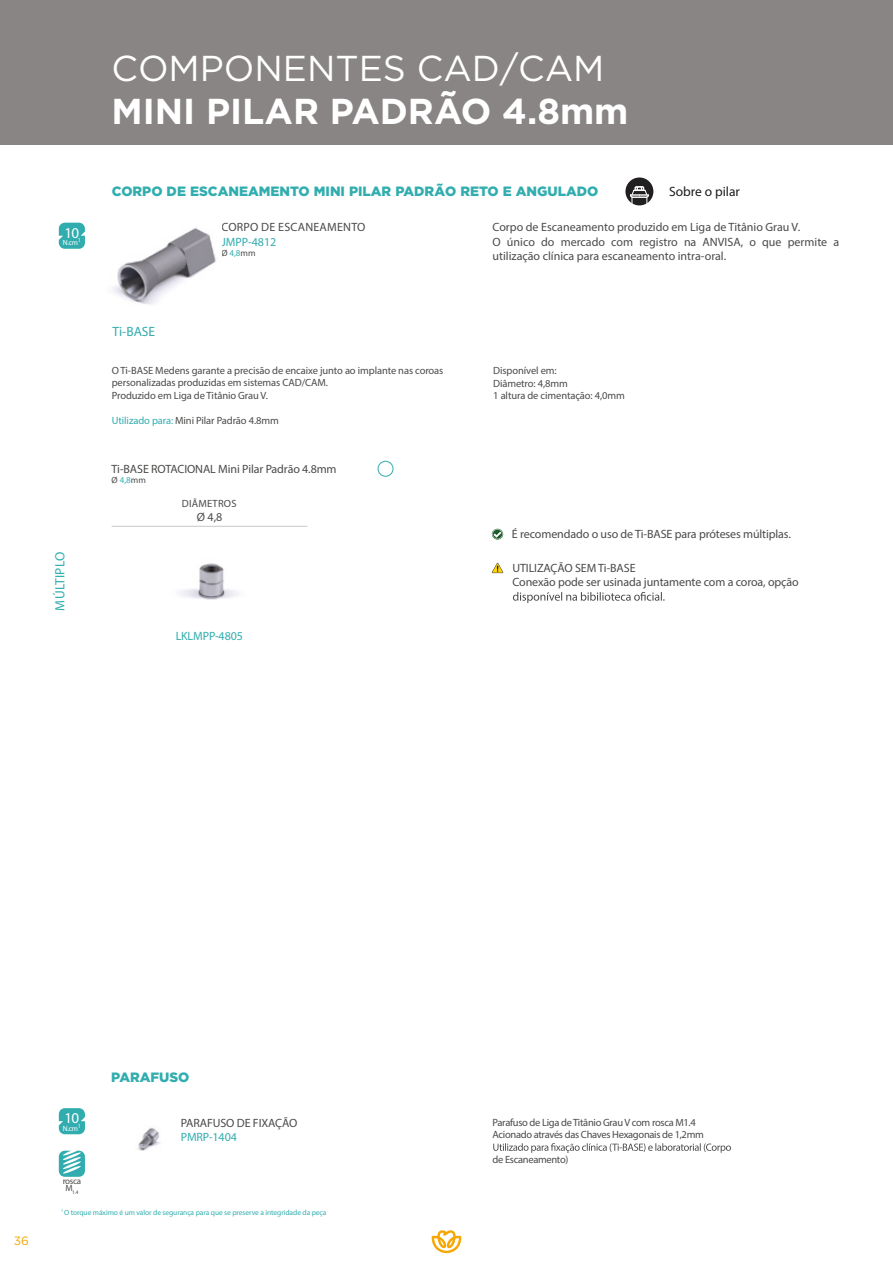
<style>
.page{position:relative;width:893px;height:1263px;background:#fff}
.page>*{position:absolute;margin:0;border:0;box-sizing:border-box;transform-origin:0 0}
.t1{font:700 36px "Gotham";color:#fff}
.t2{font:36px "Gotham";color:#fff}
.t3{font:15px "Myriad Pro";color:#fff}
.t4{font:900 13.5px "Gotham";color:#31adaf}
.t5{font:13.5px "Myriad Pro";color:#1d1d1c}
.t6{font:13.5px "Myriad Pro";letter-spacing:.02em;color:#31adaf}
.t7{font:13.5px "Myriad Pro";color:#31adaf}
.t8{font:12px/14.4px "Myriad Pro";letter-spacing:-.01em;color:#4b4a49}
.t9{font:12px "Myriad Pro";letter-spacing:-.01em;color:#31adaf}
.t10{font:12px "Myriad Pro";letter-spacing:.02em;color:#4b4a49}
.t11{font:12px "Gotham";color:#f5a804}
.t12{font:10.5px/12.6px "Myriad Pro";letter-spacing:-.01em;color:#4b4a49}
.t13{font:10.5px/12.6px "Myriad Pro";letter-spacing:-.03em;color:#4b4a49}
.t14{font:10.5px "Myriad Pro";letter-spacing:.02em;color:#4b4a49}
.t15{font:9px "Myriad Pro";letter-spacing:-.02em;color:#4b4a49}
.t16{font:7.5px "Myriad Pro";letter-spacing:-.01em;color:#31adaf}
.t17{font:7.5px "Myriad Pro";color:#fff}
.t18{font:5.25px "Myriad Pro";color:#4b4a49}
.s1{color:#31adaf}
</style>
<div class="page">
<svg style="left:432px;top:1230px;width:29px;height:23px"></svg>
<div style="left:0;top:0;width:893px;height:144px;background:#888584"></div>
<img style="left:149px;top:525px;width:124px;height:75px">
<hr style="left:112px;top:526px;width:195px;height:1px;background:#c9c8c8">
<svg style="left:513px;top:592px;width:152px;height:11px"></svg>
<svg style="left:492px;top:529px;width:11px;height:11px"></svg>
<svg style="left:492px;top:563px;width:11px;height:10px"></svg>
<svg style="left:493px;top:1143px;width:238px;height:10px"></svg>
<div style="left:59px;top:223px;width:26px;height:26px;background:#31adaf;border-radius:6px"></div>
<svg style="left:81px;top:231px;width:4px;height:5px"></svg>
<div style="left:59px;top:1108px;width:26px;height:26px;background:#31adaf;border-radius:6px"></div>
<svg style="left:59px;top:1151px;width:26px;height:26px"></svg>
<img style="left:112px;top:228px;width:104px;height:77px">
<img style="left:137px;top:1128px;width:23px;height:23px">
<div style="left:378px;top:461px;width:15px;height:15px;border:1px solid #31adaf;border-radius:50%"></div>
<div style="left:625px;top:177px;width:28px;height:28px;background:#221f20;border-radius:50%"></div>
<svg style="left:630px;top:186px;width:19px;height:19px"></svg>
<p class="t3" style="left:64px;top:224px;width:16px">10</p>
<p class="t17" style="left:63px;top:238px;width:19px">N.cm<sup>1</sup></p>
<p class="t6" style="left:52px;top:611px;width:60px;rotate:-90deg">MÚLTIPLO</p>
<h1 class="t2" style="left:111px;top:48px;width:495px">COMPONENTES CAD/CAM</h1>
<h1 class="t1" style="left:111px;top:88px;width:518px">MINI PILAR PADRÃO 4.8mm</h1>
<p class="t4" style="left:112px;top:182px;width:488px">CORPO DE ESCANEAMENTO MINI PILAR PADRÃO RETO E ANGULADO</p>
<p class="t5" style="left:669px;top:183px;width:72px">Sobre o pilar</p>
<p class="t7" style="left:113px;top:323px;width:44px">Ti-BASE</p>
<p class="t10" style="left:221px;top:220px;width:146px">CORPO DE ESCANEAMENTO</p>
<p class="t9" style="left:221px;top:234px;width:56px">JMPP-4812</p>
<p class="t15" style="left:221px;top:248px;width:36px">Ø <span class="s1">4,8</span>mm</p>
<p class="t12" style="left:112px;top:364px;width:333px">O Ti-BASE Medens garante a precisão de encaixe junto ao implante nas coroas personalizadas produzidas em sistemas CAD/CAM.<br>Produzido em Liga de Titânio Grau V.</p>
<p class="t12" style="left:112px;top:414px;width:169px"><span class="s1">Utilizado para:</span> Mini Pilar Padrão 4.8mm</p>
<p class="t8" style="left:112px;top:461px;width:226px">Ti-BASE ROTACIONAL Mini Pilar Padrão 4.8mm</p>
<p class="t15" style="left:112px;top:475px;width:36px">Ø <span class="s1">4,8</span>mm</p>
<p class="t14" style="left:182px;top:497px;width:56px">DIÂMETROS</p>
<p class="t8" style="left:197px;top:509px;width:27px">Ø 4,8</p>
<p class="t9" style="left:176px;top:629px;width:69px">LKLMPP-4805</p>
<p class="t8" style="left:492px;top:220px;width:348px">Corpo de Escaneamento produzido em Liga de Titânio Grau V.<br>O único do mercado com registro na ANVISA, o que permite a utilização clínica para escaneamento intra-oral.</p>
<p class="t12" style="left:493px;top:364px;width:133px">Disponível em:<br>Diâmetro: 4,8mm<br>1 altura de cimentação: 4,0mm</p>
<p class="t8" style="left:512px;top:526px;width:280px">É recomendado o uso de Ti-BASE para próteses múltiplas.</p>
<p class="t8" style="left:512px;top:560px;width:288px">UTILIZAÇÃO SEM Ti-BASE<br>Conexão pode ser usinada juntamente com a coroa, opção</p>
<p class="t11" style="left:14px;top:1234px;width:17px">36</p>
<p class="t3" style="left:64px;top:1109px;width:16px">10</p>
<p class="t17" style="left:63px;top:1124px;width:19px">N.cm<sup>1</sup></p>
<p class="t15" style="left:63px;top:1175px;width:20px">rosca</p>
<p class="t18" style="left:65px;top:1189px;width:14px"><sup>M</sup>1.4</p>
<p class="t4" style="left:111px;top:1067px;width:80px">PARAFUSO</p>
<p class="t8" style="left:181px;top:1115px;width:118px">PARAFUSO DE FIXAÇÃO</p>
<p class="t9" style="left:181px;top:1130px;width:57px">PMRP-1404</p>
<p class="t16" style="left:61px;top:1207px;width:267px"><sup>1</sup>O torque máximo é um valor de segurança para que se preserve a integridade da peça</p>
<p class="t13" style="left:492px;top:1115px;width:213px">Parafuso de Liga deTitânio GrauV com rosca M1.4<br>Acionado através das Chaves Hexagonais de 1,2mm</p>
<p class="t13" style="left:492px;top:1153px;width:77px">de Escaneamento)</p>
</div>
